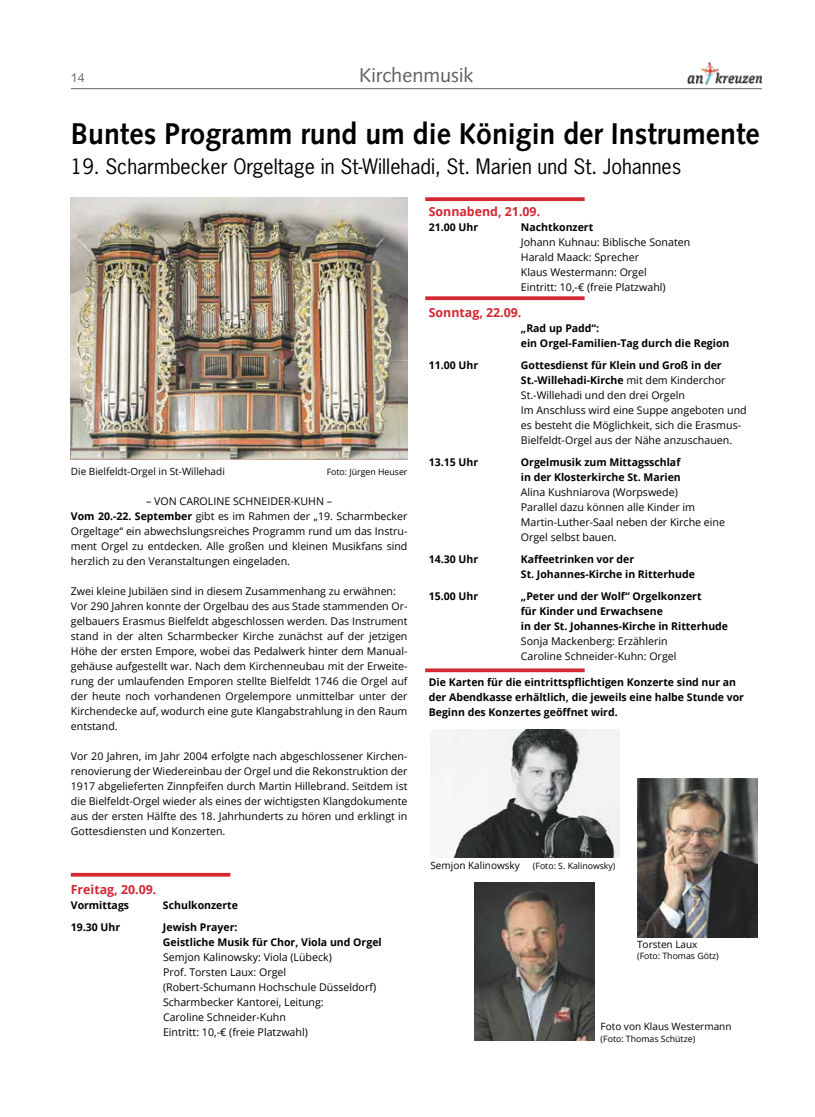
<style>
.page{position:relative;width:815px;height:1117px;background:#fff}
.page>*{position:absolute;margin:0;border:0;box-sizing:border-box;transform-origin:0 0}
.t1{font:700 30px "Syntax LT Std";color:#000;scale:.95 1}
.t2{font:20px "News Gothic Std";color:#000}
.t3{font:20px "Syntax LT Std";color:#606163}
.t4{font:700 12.5px "Open Sans";color:#d32732}
.t5{font:12.5px "Syntax LT Std";color:#606163}
.t6{font:10.62px/15px "Open Sans";color:#000}
.t7{font:700 10.62px/15px "Open Sans";color:#000}
.t8{font:10px "Open Sans";color:#000}
.t9{font:8.75px "Open Sans";color:#000}
.s1{font-weight:700}
</style>
<div class="page">
<img style="left:687px;top:63px;width:75px;height:21px">
<hr style="left:71px;top:88px;width:691px;height:1px;background:#656466">
<img style="left:71px;top:197px;width:336px;height:262px">
<img style="left:637px;top:778px;width:120px;height:158px">
<img style="left:474px;top:882px;width:120px;height:158px">
<img style="left:430px;top:729px;width:190px;height:128px">
<svg style="left:71px;top:872px;width:159px;height:4px"></svg>
<svg style="left:425px;top:197px;width:160px;height:4px"></svg>
<svg style="left:425px;top:296px;width:160px;height:4px"></svg>
<svg style="left:425px;top:668px;width:160px;height:4px"></svg>
<p class="t5" style="left:71px;top:70px;width:15px">14</p>
<h2 class="t3" style="left:359px;top:63px;width:116px">Kirchenmusik</h2>
<h1 class="t1" style="left:71px;top:116px;width:727px">Buntes Programm rund um die Königin der Instrumente</h1>
<h2 class="t2" style="left:71px;top:154px;width:612px">19. Scharmbecker Orgeltage in St-Willehadi, St. Marien und St. Johannes</h2>
<p class="t8" style="left:71px;top:464px;width:156px">Die Bielfeldt-Orgel in St-Willehadi</p>
<p class="t9" style="left:327px;top:465px;width:82px">Foto: Jürgen Heuser</p>
<p class="t6" style="left:71px;top:493px;width:338px;text-indent:75px">– VON CAROLINE SCHNEIDER-KUHN –<br><span class="s1">Vom 20.-22. September</span> gibt es im Rahmen der „19. Scharmbecker Orgeltage“ ein abwechslungsreiches Programm rund um das Instru&shy;ment Orgel zu entdecken. Alle großen und kleinen Musikfans sind herzlich zu den Veranstaltungen eingeladen.</p>
<p class="t6" style="left:71px;top:583px;width:338px">Zwei kleine Jubiläen sind in diesem Zusammenhang zu erwähnen:<br>Vor 290 Jahren konnte der Orgelbau des aus Stade stammenden Or&shy;gelbauers Erasmus Bielfeldt abgeschlossen werden. Das Instrument stand in der alten Scharmbecker Kirche zunächst auf der jetzigen Höhe der ersten Empore, wobei das Pedalwerk hinter dem Manual&shy;gehäuse aufgestellt war. Nach dem Kirchenneubau mit der Erweite&shy;rung der umlaufenden Emporen stellte Bielfeldt 1746 die Orgel auf der heute noch vorhandenen Orgelempore unmittelbar unter der Kirchendecke auf, wodurch eine gute Klangabstrahlung in den Raum entstand.</p>
<p class="t6" style="left:71px;top:748px;width:338px;text-align:justify">Vor 20 Jahren, im Jahr 2004 erfolgte nach abgeschlossener Kirchen&shy;renovierung der Wiedereinbau der Orgel und die Rekonstruktion der 1917 abgelieferten Zinnpfeifen durch Martin Hillebrand. Seitdem ist die Bielfeldt-Orgel wieder als eines der wichtigsten Klangdokumente aus der ersten Hälfte des 18. Jahrhunderts zu hören und erklingt in Gottesdiensten und Konzerten.</p>
<p class="t4" style="left:71px;top:880px;width:87px">Freitag, 20.09.</p>
<p class="t7" style="left:71px;top:896px;width:60px">Vormittags</p>
<p class="t7" style="left:163px;top:896px;width:77px">Schulkonzerte</p>
<p class="t7" style="left:71px;top:918px;width:51px">19.30 Uhr</p>
<p class="t7" style="left:163px;top:918px;width:220px">Jewish Prayer:<br>Geistliche Musik für Chor, Viola und Orgel</p>
<p class="t6" style="left:163px;top:948px;width:215px">Semjon Kalinowsky: Viola (Lübeck)<br>Prof. Torsten Laux: Orgel (Robert-Schumann Hochschule Düsseldorf)<br>Scharmbecker Kantorei, Leitung:<br>Caroline Schneider-Kuhn<br>Eintritt: 10,-€ (freie Platzwahl)</p>
<p class="t4" style="left:429px;top:202px;width:113px">Sonnabend, 21.09.</p>
<p class="t7" style="left:429px;top:219px;width:51px">21.00 Uhr</p>
<p class="t7" style="left:521px;top:219px;width:74px">Nachtkonzert</p>
<p class="t6" style="left:521px;top:234px;width:171px">Johann Kuhnau: Biblische Sonaten<br>Harald Maack: Sprecher<br>Klaus Westermann: Orgel<br>Eintritt: 10,-€ (freie Platzwahl)</p>
<p class="t4" style="left:429px;top:303px;width:94px">Sonntag, 22.09.</p>
<p class="t7" style="left:521px;top:320px;width:210px">„Rad up Padd“:<br>ein Orgel-Familien-Tag durch die Region</p>
<p class="t7" style="left:429px;top:357px;width:51px">11.00 Uhr</p>
<p class="t6" style="left:521px;top:357px;width:227px"><span class="s1">Gottesdienst für Klein und Groß in der St.-Willehadi-Kirche</span> mit dem Kinderchor St.-Willehadi und den drei Orgeln<br>Im Anschluss wird eine Suppe angeboten und es besteht die Möglichkeit, sich die Erasmus-Bielfeldt-Orgel aus der Nähe anzuschauen.</p>
<p class="t7" style="left:429px;top:454px;width:51px">13.15 Uhr</p>
<p class="t7" style="left:521px;top:454px;width:161px">Orgelmusik zum Mittagsschlaf in der Klosterkirche St. Marien</p>
<p class="t6" style="left:521px;top:484px;width:206px">Alina Kushniarova (Worpswede)<br>Parallel dazu können alle Kinder im<br>Martin-Luther-Saal neben der Kirche eine<br>Orgel selbst bauen.</p>
<p class="t7" style="left:429px;top:551px;width:51px">14.30 Uhr</p>
<p class="t7" style="left:521px;top:551px;width:176px">Kaffeetrinken vor der<br>St. Johannes-Kirche in Ritterhude</p>
<p class="t7" style="left:429px;top:588px;width:51px">15.00 Uhr</p>
<p class="t7" style="left:521px;top:588px;width:209px">„Peter und der Wolf“ Orgelkonzert<br>für Kinder und Erwachsene<br>in der St. Johannes-Kirche in Ritterhude</p>
<p class="t6" style="left:521px;top:633px;width:157px">Sonja Mackenberg: Erzählerin<br>Caroline Schneider-Kuhn: Orgel</p>
<p class="t7" style="left:429px;top:674px;width:317px">Die Karten für die eintrittspflichtigen Konzerte sind nur an der Abendkasse erhältlich, die jeweils eine halbe Stunde vor<br>Beginn des Konzertes geöffnet wird.</p>
<p class="t8" style="left:430px;top:858px;width:91px">Semjon Kalinowsky</p>
<p class="t9" style="left:533px;top:859px;width:84px">(Foto: S. Kalinowsky)</p>
<p class="t8" style="left:637px;top:937px;width:62px">Torsten Laux</p>
<p class="t9" style="left:637px;top:949px;width:83px">(Foto: Thomas Götz)</p>
<p class="t8" style="left:601px;top:1019px;width:132px">Foto von Klaus Westermann</p>
<p class="t9" style="left:601px;top:1032px;width:96px">(Foto: Thomas Schütze)</p>
</div>
